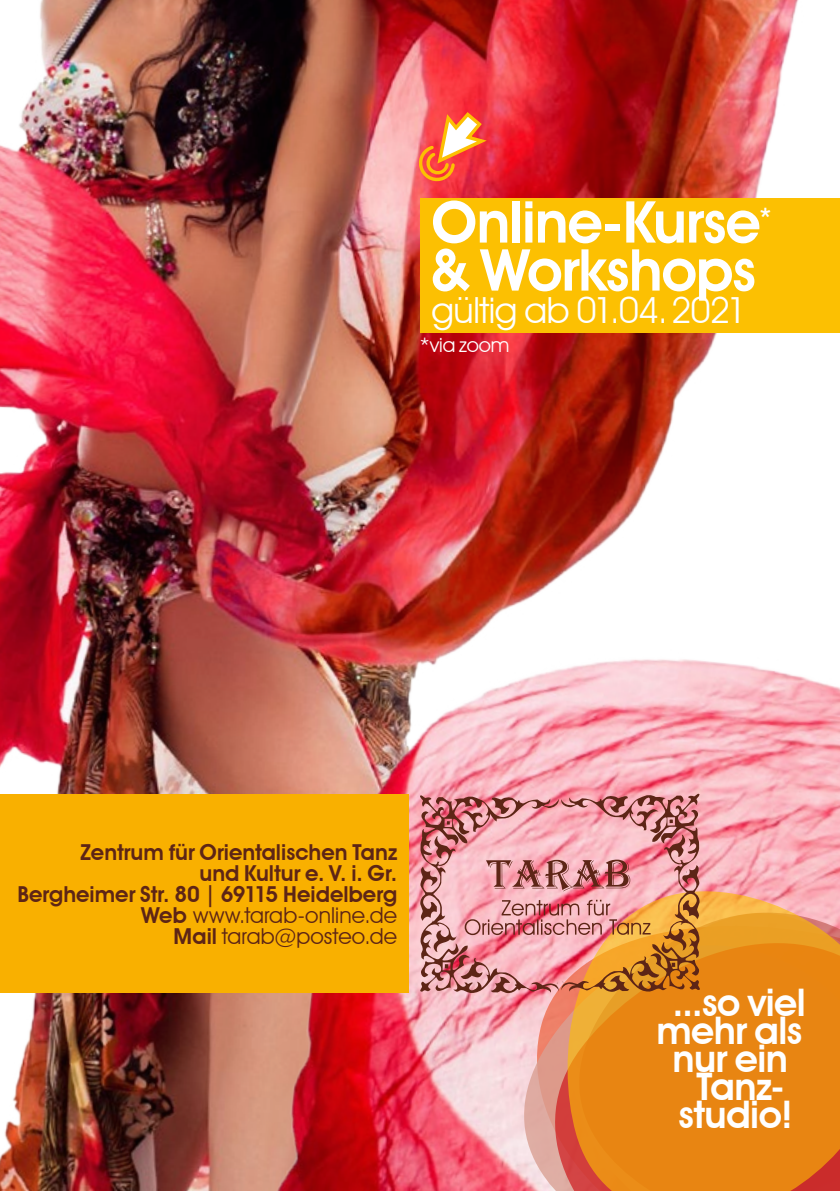
<style>
.page{position:relative;width:840px;height:1191px;background:#fff}
.page>*{position:absolute;margin:0;border:0;box-sizing:border-box;transform-origin:0 0}
.Fließtext_Tabelle{font:600 58px "Avant Garde IT Cby BT";letter-spacing:-.015em;color:#fff}
.Fließtext_Tabelle-2{font:600 38px/28px "Avant Garde IT Cby BT";letter-spacing:-.015em;color:#fff;text-align:center}
.Fließtext_Tabelle-3{font:36px "Avant Garde IT Cby BT";letter-spacing:-.015em;color:#fff}
.Fließtext_Tabelle-4{font:600 24px "Avant Garde IT Cby BT";color:#fff}
.Fließtext_Tabelle-5{font:600 22px "Avant Garde IT Cby BT";color:#5d2516}
.Fließtext_Tabelle-6{font:22px "Avant Garde IT Cby BT";letter-spacing:.005em;color:#5d2516}
.Fließtext_Tabelle-7{font:20px "Avant Garde IT Cby BT";color:#fff}
.s1{font-weight:600}
</style>
<div class="page">
<img style="left:0;top:0;width:799px;height:1191px">
<img style="left:189px;top:547px;width:650px;height:644px">
<svg style="left:497px;top:993px;width:24px;height:198px;background:#f6bec6"></svg>
<svg style="left:521px;top:993px;width:33px;height:198px;background:#eab2ae"></svg>
<svg style="left:554px;top:870px;width:285px;height:321px;background:#e88826"></svg>
<svg style="left:420px;top:793px;width:279px;height:200px;background:#d89087"></svg>
<div style="left:0;top:794px;width:408px;height:198px;background:#f9b000"></div>
<div style="left:420px;top:198px;width:419px;height:135px;background:#fcc002"></div>
<svg style="left:413px;top:110px;width:73px;height:76px;background:#f6745b"></svg>
<p class="Fließtext_Tabelle" style="left:431px;top:187px;width:330px">Online-Kurse</p>
<p class="Fließtext_Tabelle-4" style="left:759px;top:202px;width:13px">*</p>
<p class="Fließtext_Tabelle" style="left:431px;top:235px;width:326px">&amp; Workshops</p>
<p class="Fließtext_Tabelle-3" style="left:431px;top:288px;width:317px">gültig ab 01.04.2021</p>
<p class="Fließtext_Tabelle-7" style="left:420px;top:333px;width:91px">*via zoom</p>
<p class="Fließtext_Tabelle-5" style="left:80px;top:838px;width:318px">Zentrum für Orientalischen Tanz</p>
<p class="Fließtext_Tabelle-5" style="left:199px;top:859px;width:199px">und Kultur e. V. i. Gr.</p>
<p class="Fließtext_Tabelle-5" style="left:17px;top:880px;width:381px">Bergheimer Str. 80 | 69115 Heidelberg</p>
<p class="Fließtext_Tabelle-6" style="left:141px;top:901px;width:257px"><span class="s1">Web</span> www.tarab-online.de</p>
<p class="Fließtext_Tabelle-6" style="left:173px;top:922px;width:225px"><span class="s1">Mail</span> tarab@posteo.de</p>
<p class="Fließtext_Tabelle-2" style="left:656px;top:988px;width:151px">...so viel mehr als nur ein<br>Tanz&shy;studio!</p>
</div>
